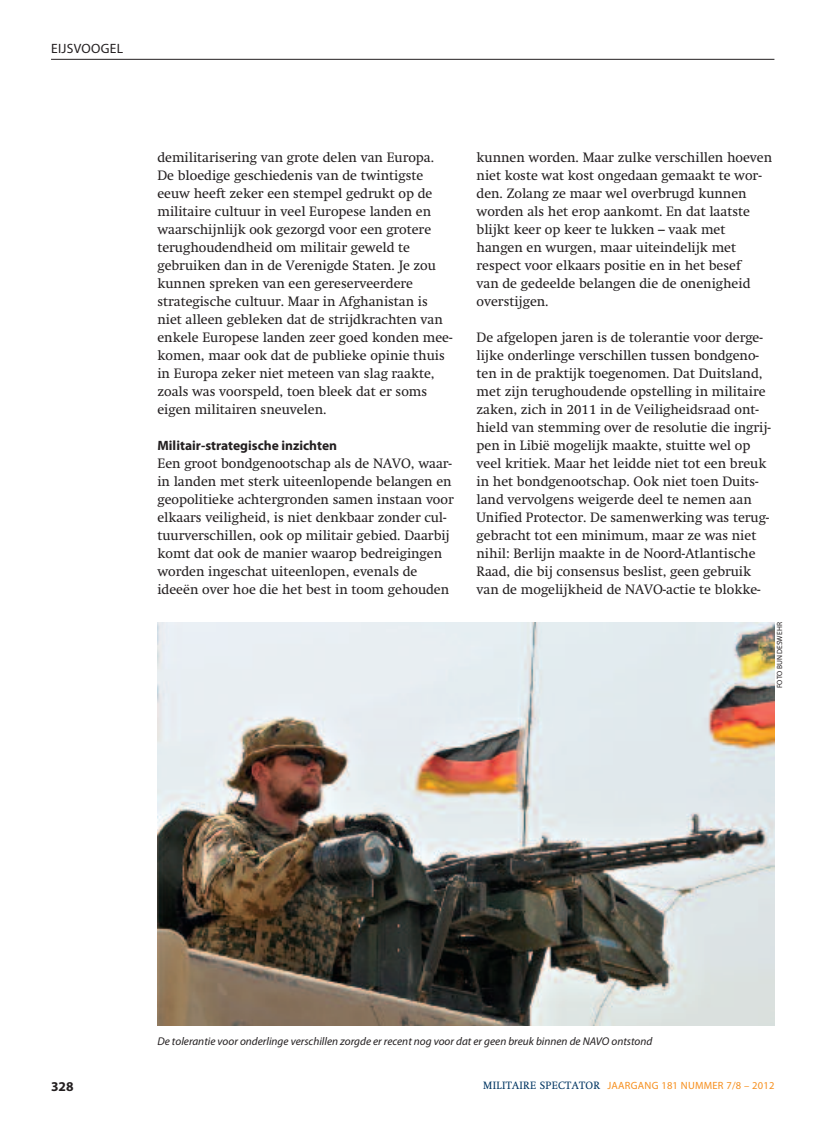
<style>
.page{position:relative;width:817px;height:1136px;background:#fff}
.page>*{position:absolute;margin:0;border:0;box-sizing:border-box;transform-origin:0 0}
.t1{font:13.5px/18px "Swift";color:#231f20}
.t2{font:700 13.5px "Myriad Pro";color:#231f20}
.t3{font:13.5px "Myriad Pro";letter-spacing:.02em;color:#231f20}
.t4{font:italic 11.25px "Myriad Pro";color:#231f20}
.t5{font:10.5px "Myriad Pro";letter-spacing:.025em;color:#f68f1e}
.t6{font:7.5px "Myriad Pro";letter-spacing:.02em;color:#231f20}
.s1{font-family:"Swift";color:#003562}
</style>
<div class="page">
<hr style="left:51px;top:59px;width:723px;height:1px;background:#231f20">
<img style="left:157px;top:622px;width:617px;height:403px">
<p class="t3" style="left:51px;top:43px;width:73px">EIJSVOOGEL</p>
<p class="t1" style="left:157px;top:150px;width:296px">demilitarisering van grote delen van Europa.<br>De bloedige geschiedenis van de twintigste eeuw heeft zeker een stempel gedrukt op de militaire cultuur in veel Europese landen en waarschijnlijk ook gezorgd voor een grotere terughoudendheid om militair geweld te gebruiken dan in de Verenigde Staten. Je zou kunnen spreken van een gereserveerdere strategische cultuur. Maar in Afghanistan is niet alleen gebleken dat de strijdkrachten van enkele Europese landen zeer goed konden mee&shy;komen, maar ook dat de publieke opinie thuis in Europa zeker niet meteen van slag raakte, zoals was voorspeld, toen bleek dat er soms eigen militairen sneuvelen.</p>
<p class="t2" style="left:157px;top:440px;width:181px">Militair-strategische inzichten</p>
<p class="t1" style="left:157px;top:456px;width:298px">Een groot bondgenootschap als de NAVO, waar&shy;in landen met sterk uiteenlopende belangen en geopolitieke achtergronden samen instaan voor elkaars veiligheid, is niet denkbaar zonder cul&shy;tuurverschillen, ook op militair gebied. Daarbij komt dat ook de manier waarop bedreigingen worden ingeschat uiteenlopen, evenals de ideeën over hoe die het best in toom gehouden</p>
<p class="t1" style="left:476px;top:150px;width:297px">kunnen worden. Maar zulke verschillen hoeven niet koste wat kost ongedaan gemaakt te wor&shy;den. Zolang ze maar wel overbrugd kunnen worden als het erop aankomt. En dat laatste blijkt keer op keer te lukken – vaak met hangen en wurgen, maar uiteindelijk met respect voor elkaars positie en in het besef<br>van de gedeelde belangen die de onenigheid overstijgen.</p>
<p class="t1" style="left:476px;top:330px;width:296px">De afgelopen jaren is de tolerantie voor derge&shy;lijke onderlinge verschillen tussen bondgeno&shy;ten in de praktijk toegenomen. Dat Duitsland, met zijn terughoudende opstelling in militaire zaken, zich in 2011 in de Veiligheidsraad ont&shy;hield van stemming over de resolutie die ingrij&shy;pen in Libië mogelijk maakte, stuitte wel op veel kritiek. Maar het leidde niet tot een breuk in het bondgenootschap. Ook niet toen Duits&shy;land vervolgens weigerde deel te nemen aan Unified Protector. De samenwerking was terug&shy;gebracht tot een minimum, maar ze was niet nihil: Berlijn maakte in de Noord-Atlantische Raad, die bij consensus beslist, geen gebruik van de mogelijkheid de NAVO-actie te blokke-</p>
<p class="t6" style="left:776px;top:688px;width:68px;rotate:-90deg">FOTO BUNDESWEHR</p>
<p class="t4" style="left:157px;top:1036px;width:496px">De tolerantie voor onderlinge verschillen zorgde er recent nog voor dat er geen breuk binnen de NAVO ontstond</p>
<p class="t2" style="left:51px;top:1081px;width:24px">328</p>
<p class="t5" style="left:483px;top:1080px;width:292px"><span class="s1">MILITAIRE SPECTATOR</span> JAARGANG 181 NUMMER 7/8 – 2012</p>
</div>
